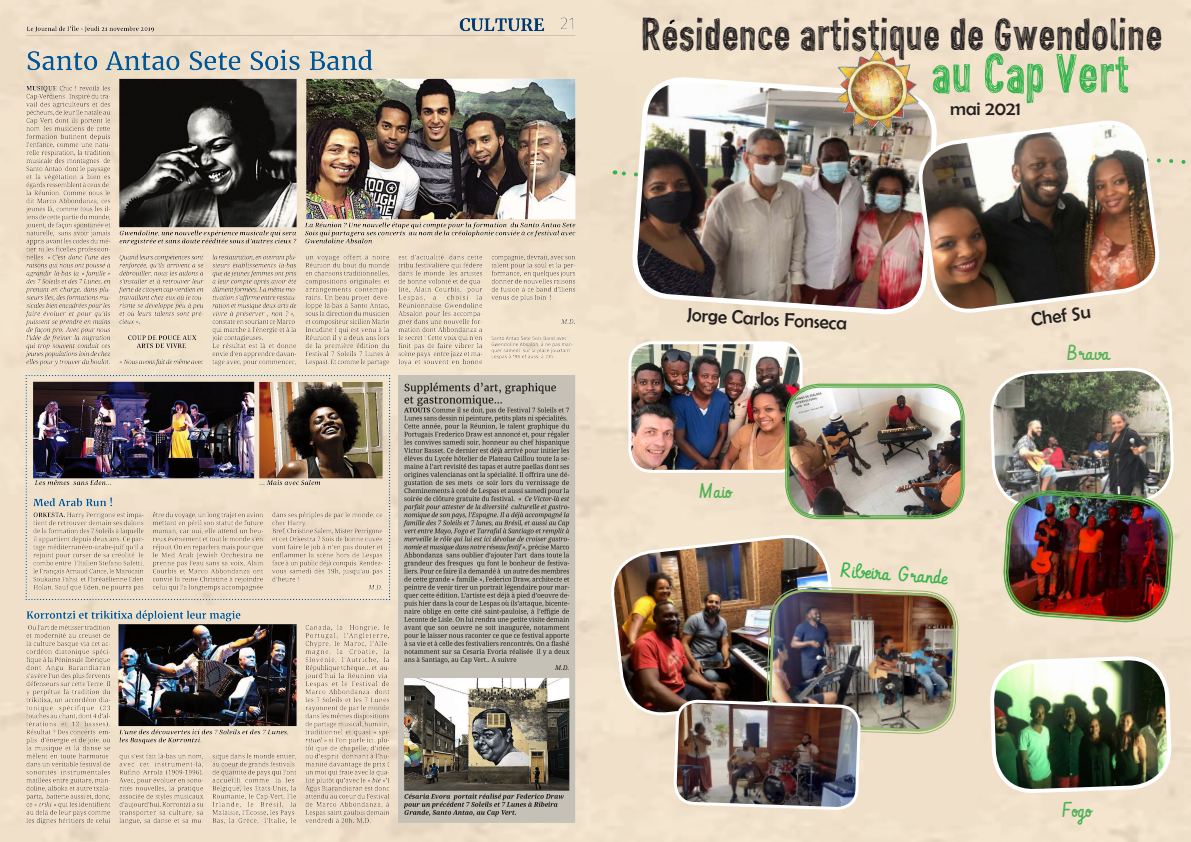
<style>
.page{position:relative;width:1191px;height:842px;background:#f0e0ca}
.page>*{position:absolute;margin:0;border:0;box-sizing:border-box;transform-origin:0 0}
.t1{font:54px "CF John Doe PERSONALUSE";color:#34b44c}
.t2{font:45px "CF John Doe PERSONALUSE";color:#231f20}
.t3{font:20px "Vibur";color:#34b44c}
.t4{font:20px "Vibur";color:#4eb153}
.t5{font:20px "Vibur";color:#51b153}
.t6{font:19px "Berlin Sans FB";color:#231f20}
</style>
<div class="page">
<img style="left:17px;top:11px;width:573px;height:815px">
<svg style="left:1161px;top:155px;width:30px;height:18px"></svg>
<svg style="left:614px;top:166px;width:15px;height:19px"></svg>
<img style="left:630px;top:343px;width:171px;height:128px">
<div style="left:628px;top:341px;width:174px;height:132px;border:3px solid #fff;border-radius:22px"></div>
<img style="left:787px;top:386px;width:175px;height:131px">
<div style="left:785px;top:384px;width:179px;height:135px;border:1px solid #54aa43;border-radius:34px"></div>
<div style="left:787px;top:385px;width:176px;height:132px;border:1px solid #54aa43;border-radius:32px"></div>
<div style="left:788px;top:386px;width:173px;height:130px;border:1px solid #54aa43;border-radius:31px"></div>
<img style="left:608px;top:521px;width:234px;height:208px">
<img style="left:629px;top:74px;width:310px;height:243px">
<img style="left:990px;top:657px;width:181px;height:185px">
<img style="left:916px;top:118px;width:245px;height:221px">
<img style="left:862px;top:580px;width:97px;height:160px">
<img style="left:990px;top:368px;width:184px;height:256px">
<img style="left:672px;top:555px;width:190px;height:287px">
<svg style="left:669px;top:18px;width:8px;height:8px"></svg>
<img style="left:826px;top:47px;width:97px;height:92px">
<p class="t2" style="left:641px;top:16px;width:523px">Residence artistique de Gwendoline</p>
<p class="t1" style="left:931px;top:51px;width:199px">au Cap Vert</p>
<p class="t6" style="left:950px;top:98px;width:72px">mai 2021</p>
<p class="t6" style="left:687px;top:304px;width:162px;rotate:3deg">Jorge Carlos Fonseca</p>
<p class="t6" style="left:1030px;top:309px;width:62px;rotate:-7deg">Chef Su</p>
<p class="t5" style="left:699px;top:479px;width:34px">Maio</p>
<p class="t3" style="left:841px;top:558px;width:109px;rotate:4deg">Ribeir a Grande</p>
<p class="t4" style="left:1066px;top:340px;width:45px">Brava</p>
<p class="t4" style="left:1062px;top:798px;width:31px;rotate:-1deg">Fogo</p>
</div>
